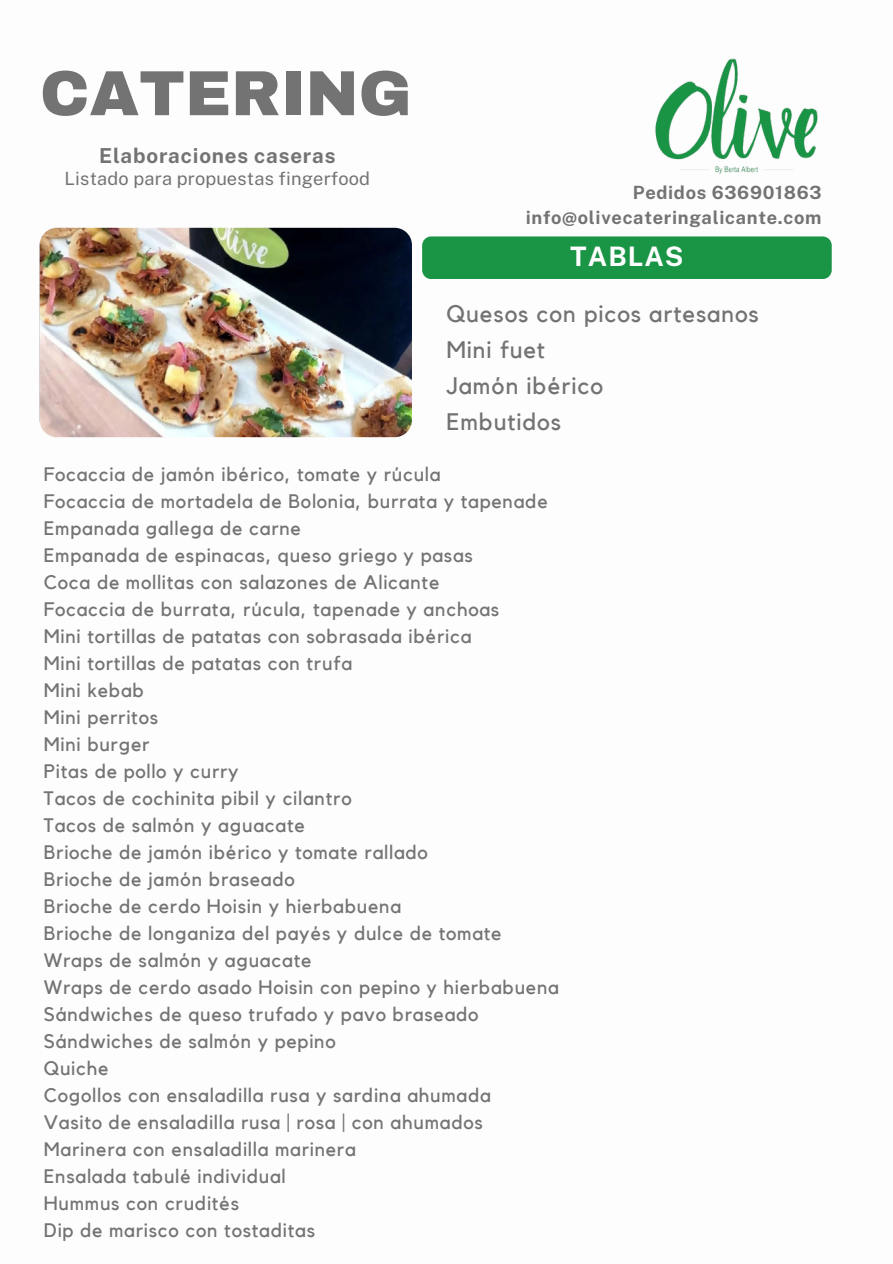
<style>
.page{position:relative;width:893px;height:1264px;background:#fff}
.page>*{position:absolute;margin:0;border:0;box-sizing:border-box;transform-origin:0 0}
.t1{font:900 63.75px "Archivo";color:#737373}
.t2{font:700 26.85px "Public Sans";letter-spacing:.04em;color:#fff}
.t3{font:23.85px/35.7px "Kollektif";letter-spacing:.04em;color:#737373}
.t4{font:700 20.55px "Public Sans";letter-spacing:.04em;color:#737373}
.t5{font:19.5px/27px "Kollektif";letter-spacing:.04em;color:#737373}
.t6{font:700 18.3px/24.8px "Public Sans";letter-spacing:.04em;color:#737373;text-align:right}
.t7{font:18.3px "Public Sans";letter-spacing:.01em;color:#737373}
</style>
<div class="page">
<img style="left:40px;top:228px;width:372px;height:209px;border-radius:17px">
<div style="left:422px;top:236px;width:409px;height:43px;background:#1a9445;border-radius:9px"></div>
<img style="left:655px;top:58px;width:163px;height:116px">
<h1 class="t1" style="left:40px;top:59px;width:373px">CATERING</h1>
<p class="t4" style="left:99px;top:143px;width:238px">Elaboraciones caseras</p>
<p class="t7" style="left:65px;top:167px;width:307px">Listado para propuestas fingerfood</p>
<p class="t6" style="left:525px;top:180px;width:297px">Pedidos 636901863 info@olivecateringalicante.com</p>
<h2 class="t2" style="left:570px;top:240px;width:115px">TABLAS</h2>
<p class="t3" style="left:446px;top:297px;width:314px">Quesos con picos artesanos<br>Mini fuet<br>Jamón ibérico<br>Embutidos</p>
<p class="t5" style="left:44px;top:462px;width:516px">Focaccia de jamón ibérico, tomate y rúcula<br>Focaccia de mortadela de Bolonia, burrata y tapenade Empanada gallega de carne<br>Empanada de espinacas, queso griego y pasas<br>Coca de mollitas con salazones de Alicante<br>Focaccia de burrata, rúcula, tapenade y anchoas<br>Mini tortillas de patatas con sobrasada ibérica<br>Mini tortillas de patatas con trufa<br>Mini kebab<br>Mini perritos<br>Mini burger<br>Pitas de pollo y curry<br>Tacos de cochinita pibil y cilantro<br>Tacos de salmón y aguacate<br>Brioche de jamón ibérico y tomate rallado<br>Brioche de jamón braseado<br>Brioche de cerdo Hoisin y hierbabuena<br>Brioche de longaniza del payés y dulce de tomate Wraps de salmón y aguacate<br>Wraps de cerdo asado Hoisin con pepino y hierbabuena Sándwiches de queso trufado y pavo braseado Sándwiches de salmón y pepino<br>Quiche<br>Cogollos con ensaladilla rusa y sardina ahumada<br>Vasito de ensaladilla rusa | rosa | con ahumados Marinera con ensaladilla marinera<br>Ensalada tabulé individual<br>Hummus con crudités<br>Dip de marisco con tostaditas</p>
</div>
